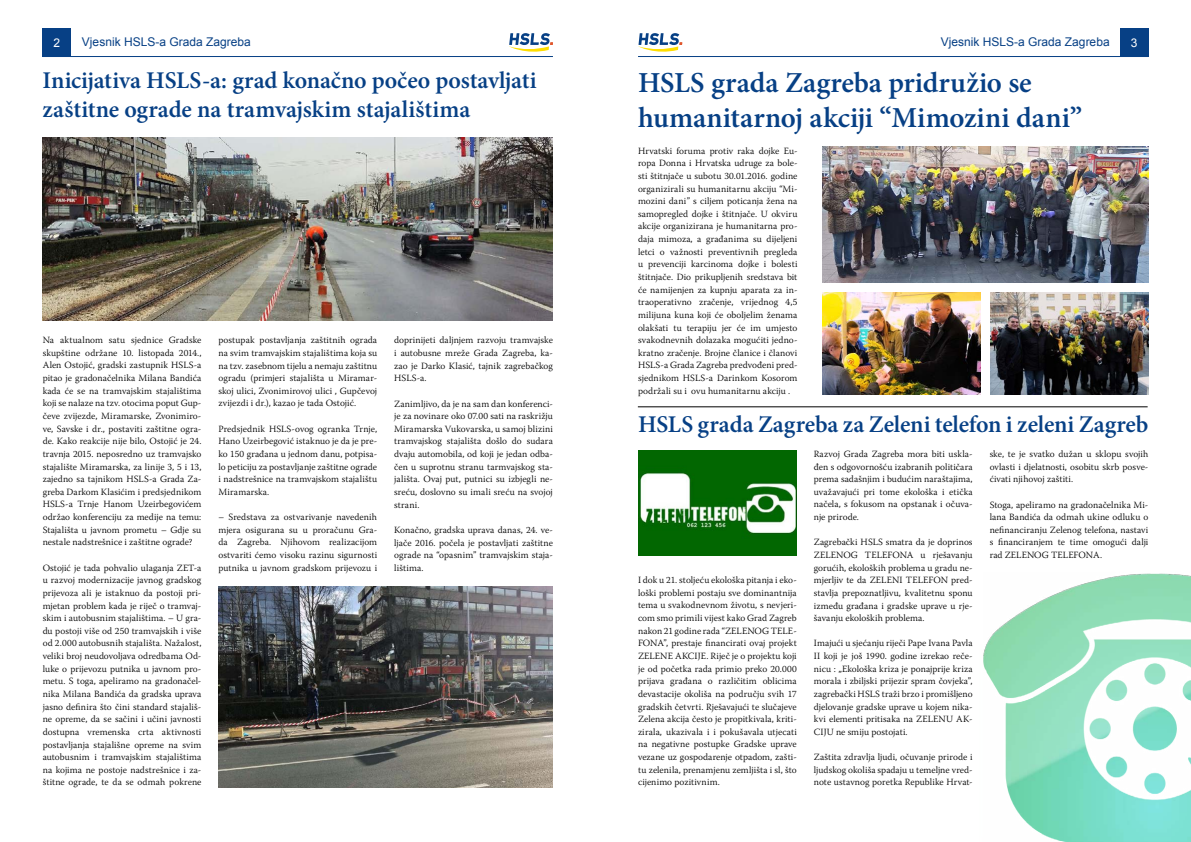
<style>
.page{position:relative;width:1191px;height:842px;background:#fff}
.page>*{position:absolute;margin:0;border:0;box-sizing:border-box;transform-origin:0 0}
.t1{font:600 29px/34.8px "Minion Pro";color:#074085}
.t2{font:600 24px/28.8px "Minion Pro";letter-spacing:-.005em;color:#074085}
.t3{font:12px "Arial";color:#074085}
.t4{font:12px "Arial";color:#fff}
.t5{font:300 9.5px/12.6px "Warnock Pro";letter-spacing:.005em;color:#000;text-align:justify}
</style>
<div class="page">
<div style="left:43px;top:28px;width:28px;height:29px;background:#074085"></div>
<div style="left:1120px;top:28px;width:28px;height:29px;background:#074085"></div>
<svg style="left:638px;top:33px;width:44px;height:19px"></svg>
<hr style="left:638px;top:56px;width:510px;height:1px;background:#074085">
<hr style="left:43px;top:56px;width:510px;height:1px;background:#074085">
<svg style="left:509px;top:33px;width:44px;height:19px"></svg>
<img style="left:43px;top:137px;width:510px;height:183px">
<img style="left:218px;top:587px;width:335px;height:200px">
<img style="left:822px;top:147px;width:326px;height:136px">
<img style="left:822px;top:292px;width:158px;height:102px">
<img style="left:990px;top:292px;width:158px;height:102px">
<hr style="left:638px;top:407px;width:509px;height:1px;background:#000">
<img style="left:638px;top:450px;width:158px;height:106px">
<img style="left:983px;top:573px;width:208px;height:269px">
<p class="t4" style="left:53px;top:34px;width:8px">2</p>
<p class="t3" style="left:82px;top:34px;width:170px">Vjesnik HSLS-a Grada Zagreba</p>
<p class="t3" style="left:941px;top:34px;width:170px">Vjesnik HSLS-a Grada Zagreba</p>
<p class="t4" style="left:1131px;top:34px;width:8px">3</p>
<h2 class="t2" style="left:43px;top:66px;width:495px">Inicijativa HSLS-a: grad konačno počeo postavljati zaštitne ograde na tramvajskim stajalištima</h2>
<h1 class="t1" style="left:638px;top:65px;width:445px">HSLS grada Zagreba pridružio se humanitarnoj akciji “Mimozini dani”</h1>
<p class="t5" style="left:638px;top:144px;width:161px">Hrvatski foruma protiv raka dojke Eu&shy;ropa Donna i Hrvatska udruge za bole&shy;sti štitnjače u subotu 30.01.2016. godine organizirali su humanitarnu akciju “Mi&shy;mozini dani” s ciljem poticanja žena na samopregled dojke i štitnjače. U okviru akcije organizirana je humanitarna pro&shy;daja mimoza, a građanima su dijeljeni letci o važnosti preventivnih pregleda u prevenciji karcinoma dojke i bolesti štitnjače. Dio prikupljenih sredstava bit će namijenjen za kupnju aparata za in&shy;traoperativno zračenje, vrijednog 4,5 milijuna kuna koji će oboljelim ženama olakšati tu terapiju jer će im umjesto svakodnevnih dolazaka mogućiti jedno&shy;kratno zračenje. Brojne članice i članovi HSLS-a Grada Zagreba predvođeni pred&shy;sjednikom HSLS-a Darinkom Kosorom podržali su i ovu humanitarnu akciju .</p>
<h2 class="t2" style="left:638px;top:410px;width:512px">HSLS grada Zagreba za Zeleni telefon i zeleni Zagreb</h2>
<p class="t5" style="left:43px;top:334px;width:160px">Na aktualnom satu sjednice Gradske skupštine održane 10. listopada 2014., Alen Ostojić, gradski zastupnik HSLS-a pitao je gradonačelnika Milana Bandića kada će se na tramvajskim stajalištima koji se nalaze na tzv. otocima poput Gup&shy;čeve zvijezde, Miramarske, Zvonimiro&shy;ve, Savske i dr., postaviti zaštitne ogra&shy;de. Kako reakcije nije bilo, Ostojić je 24. travnja 2015. neposredno uz tramvajsko stajalište Miramarska, za linije 3, 5 i 13, zajedno sa tajnikom HSLS-a Grada Za&shy;greba Darkom Klasićim i predsjednikom HSLS-a Trnje Hanom Uzeirbegovićem održao konferenciju za medije na temu:<br>Stajališta u javnom prometu – Gdje su nestale nadstrešnice i zaštitne ograde?</p>
<p class="t5" style="left:43px;top:561px;width:160px">Ostojić je tada pohvalio ulaganja ZET-a u razvoj modernizacije javnog gradskog prijevoza ali je istaknuo da postoji pri&shy;mjetan problem kada je riječ o tramvaj&shy;skim i autobusnim stajalištima. – U gra&shy;du postoji više od 250 tramvajskih i više od 2.000 autobusnih stajališta. Nažalost, veliki broj neudovoljava odredbama Od&shy;luke o prijevozu putnika u javnom pro&shy;metu. S toga, apeliramo na gradonačel&shy;nika Milana Bandića da gradska uprava jasno definira što čini standard stajališ&shy;ne opreme, da se sačini i učini javnosti dostupna vremenska crta aktivnosti postavljanja stajališne opreme na svim autobusnim i tramvajskim stajalištima na kojima ne postoje nadstrešnice i za&shy;štitne ograde, te da se odmah pokrene</p>
<p class="t5" style="left:218px;top:334px;width:160px">postupak postavljanja zaštitnih ograda na svim tramvajskim stajalištima koja su na tzv. zasebnom tijelu a nemaju zaštitnu ogradu (primjeri stajališta u Miramar&shy;skoj ulici, Zvonimirovoj ulici , Gupčevoj zvijezdi i dr.), kazao je tada Ostojić.</p>
<p class="t5" style="left:218px;top:422px;width:160px">Predsjednik HSLS-ovog ogranka Trnje, Hano Uzeirbegović istaknuo je da je pre&shy;ko 150 građana u jednom danu, potpisa&shy;lo peticiju za postavljanje zaštitne ograde i nadstrešnice na tramvajskom stajalištu Miramarska.</p>
<p class="t5" style="left:218px;top:511px;width:160px">– Sredstava za ostvarivanje navedenih mjera osigurana su u proračunu Gra&shy;da Zagreba. Njihovom realizacijom ostvariti ćemo visoku razinu sigurnosti putnika u javnom gradskom prijevozu i</p>
<p class="t5" style="left:394px;top:334px;width:160px">doprinijeti daljnjem razvoju tramvajske i autobusne mreže Grada Zagreba, ka&shy;zao je Darko Klasić, tajnik zagrebačkog HSLS-a.</p>
<p class="t5" style="left:394px;top:397px;width:160px">Zanimljivo, da je na sam dan konferenci&shy;je za novinare oko 07.00 sati na raskrižju Miramarska Vukovarska, u samoj blizini tramvajskog stajališta došlo do sudara dvaju automobila, od koji je jedan odba&shy;čen u suprotnu stranu tarmvajskog sta&shy;jališta. Ovaj put, putnici su izbjegli ne&shy;sreću, doslovno su imali sreću na svojoj strani.</p>
<p class="t5" style="left:394px;top:523px;width:160px">Konačno, gradska uprava danas, 24. ve&shy;ljače 2016. počela je postavljati zaštitne ograde na “opasnim” tramvajskim staja&shy;lištima.</p>
<p class="t5" style="left:814px;top:447px;width:160px">Razvoj Grada Zagreba mora biti uskla&shy;đen s odgovornošću izabranih političara prema sadašnjim i budućim naraštajima, uvažavajući pri tome ekološka i etička načela, s fokusom na opstanak i očuva&shy;nje prirode.</p>
<p class="t5" style="left:814px;top:536px;width:160px">Zagrebački HSLS smatra da je doprinos ZELENOG TELEFONA u rješavanju gorućih, ekoloških problema u gradu ne&shy;mjerljiv te da ZELENI TELEFON pred&shy;stavlja prepoznatljivu, kvalitetnu sponu između građana i gradske uprave u rje&shy;šavanju ekoloških problema.</p>
<p class="t5" style="left:814px;top:637px;width:160px">Imajući u sjećanju riječi Pape Ivana Pavla II koji je još 1990. godine izrekao reče&shy;nicu : „Ekološka kriza je ponajprije kriza morala i zbiljski prijezir spram čovjeka”, zagrebački HSLS traži brzo i promišljeno djelovanje gradske uprave u kojem nika&shy;kvi elementi pritisaka na ZELENU AK-CIJU ne smiju postojati.</p>
<p class="t5" style="left:814px;top:750px;width:160px">Zaštita zdravlja ljudi, očuvanje prirode i ljudskog okoliša spadaju u temeljne vred&shy;note ustavnog poretka Republike Hrvat-</p>
<p class="t5" style="left:989px;top:447px;width:160px">ske, te je svatko dužan u sklopu svojih ovlasti i djelatnosti, osobitu skrb posve&shy;ćivati njihovoj zaštiti.</p>
<p class="t5" style="left:989px;top:498px;width:160px">Stoga, apeliramo na gradonačelnika Mi&shy;lana Bandića da odmah ukine odluku o nefinanciranju Zelenog telefona, nastavi s financiranjem te time omogući dalji rad ZELENOG TELEFONA.</p>
<p class="t5" style="left:638px;top:574px;width:160px">I dok u 21. stoljeću ekološka pitanja i eko&shy;loški problemi postaju sve dominantnija tema u svakodnevnom životu, s nevjeri&shy;com smo primili vijest kako Grad Zagreb nakon 21 godine rada “ZELENOG TELE-FONA”, prestaje financirati ovaj projekt ZELENE AKCIJE. Riječ je o projektu koji je od početka rada primio preko 20.000 prijava građana o različitim oblicima devastacije okoliša na području svih 17 gradskih četvrti. Rješavajući te slučajeve Zelena akcija često je propitkivala, kriti&shy;zirala, ukazivala i i pokušavala utjecati na negativne postupke Gradske uprave vezane uz gospodarenje otpadom, zašti&shy;tu zelenila, prenamjenu zemljišta i sl, što cijenimo pozitivnim.</p>
</div>
